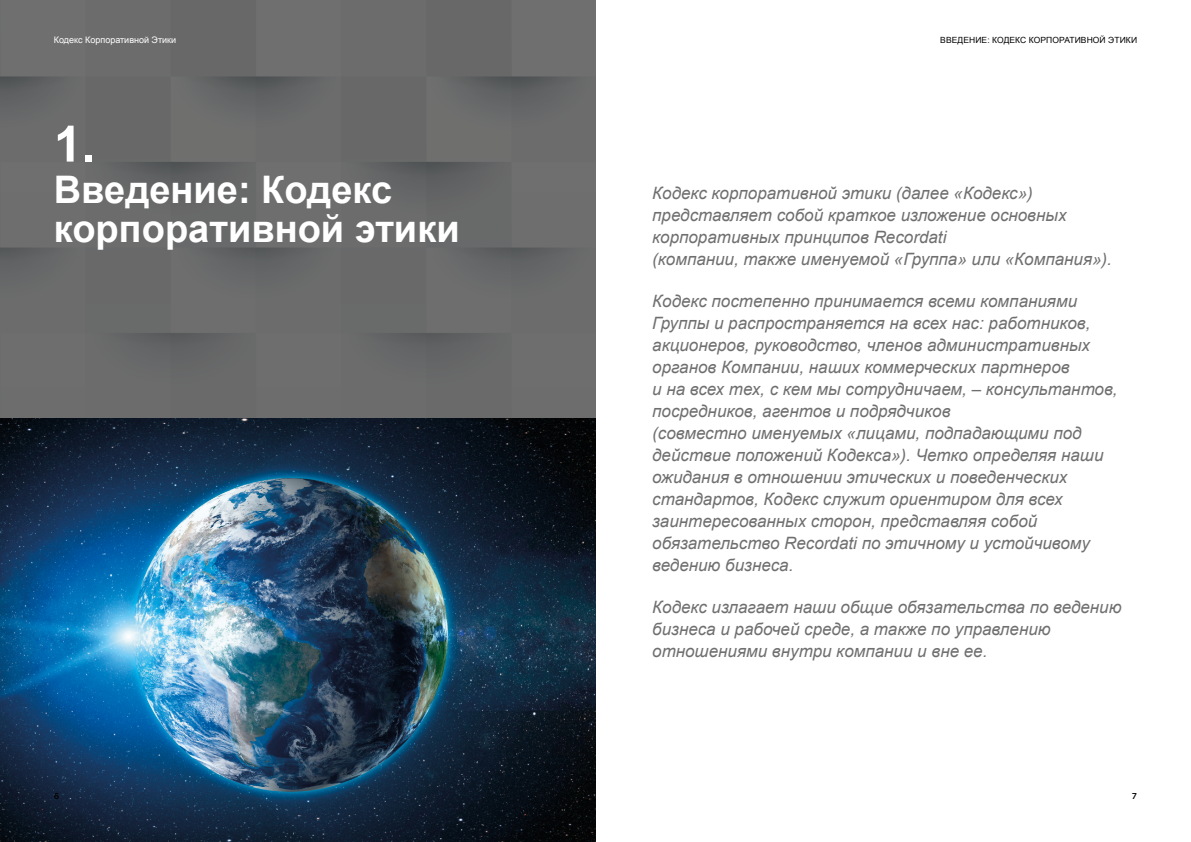
<style>
.page{position:relative;width:1191px;height:842px;background:#fff}
.page>*{position:absolute;margin:0;border:0;box-sizing:border-box;transform-origin:0 0}
.t1{font:700 50px "Arial";color:#fff}
.t2{font:700 38px/39px "Arial";color:#fff}
.t3{font:italic 17px/22px "Arial";color:#706f6f}
.t4{font:9px "Arial";color:#fff}
.t5{font:8.5px "Arial";letter-spacing:.01em;color:#000}
.t6{font:500 8.5px "Gotham";color:#000}
</style>
<div class="page">
<img style="left:0;top:0;width:595px;height:418px">
<img style="left:0;top:418px;width:595px;height:424px">
<p class="t4" style="left:54px;top:33px;width:124px">Кодекс Корпоративной Этики</p>
<h1 class="t1" style="left:54px;top:111px;width:43px">1.</h1>
<h2 class="t2" style="left:54px;top:172px;width:407px">Введение: Кодекс корпоративной этики</h2>
<p class="t5" style="left:940px;top:34px;width:198px">ВВЕДЕНИЕ: КОДЕКС КОРПОРАТИВНОЙ ЭТИКИ</p>
<p class="t3" style="left:652px;top:183px;width:461px">Кодекс корпоративной этики (далее «Кодекс») представляет собой краткое изложение основных корпоративных принципов Recordati<br>(компании, также именуемой «Группа» или «Компания»).</p>
<p class="t3" style="left:652px;top:291px;width:467px">Кодекс постепенно принимается всеми компаниями Группы и распространяется на всех нас: работников, акционеров, руководство, членов административных органов Компании, наших коммерческих партнеров<br>и на всех тех, с кем мы сотрудничаем, – консультантов, посредников, агентов и подрядчиков<br>(совместно именуемых «лицами, подпадающими под действие положений Кодекса»). Четко определяя наши ожидания в отношении этических и поведенческих стандартов, Кодекс служит ориентиром для всех заинтересованных сторон, представляя собой обязательство Recordati по этичному и устойчивому ведению бизнеса.</p>
<p class="t3" style="left:652px;top:596px;width:471px">Кодекс излагает наши общие обязательства по ведению бизнеса и рабочей среде, а также по управлению отношениями внутри компании и вне ее.</p>
<p class="t6" style="left:54px;top:791px;width:7px">6</p>
<p class="t6" style="left:1132px;top:791px;width:7px">7</p>
</div>
